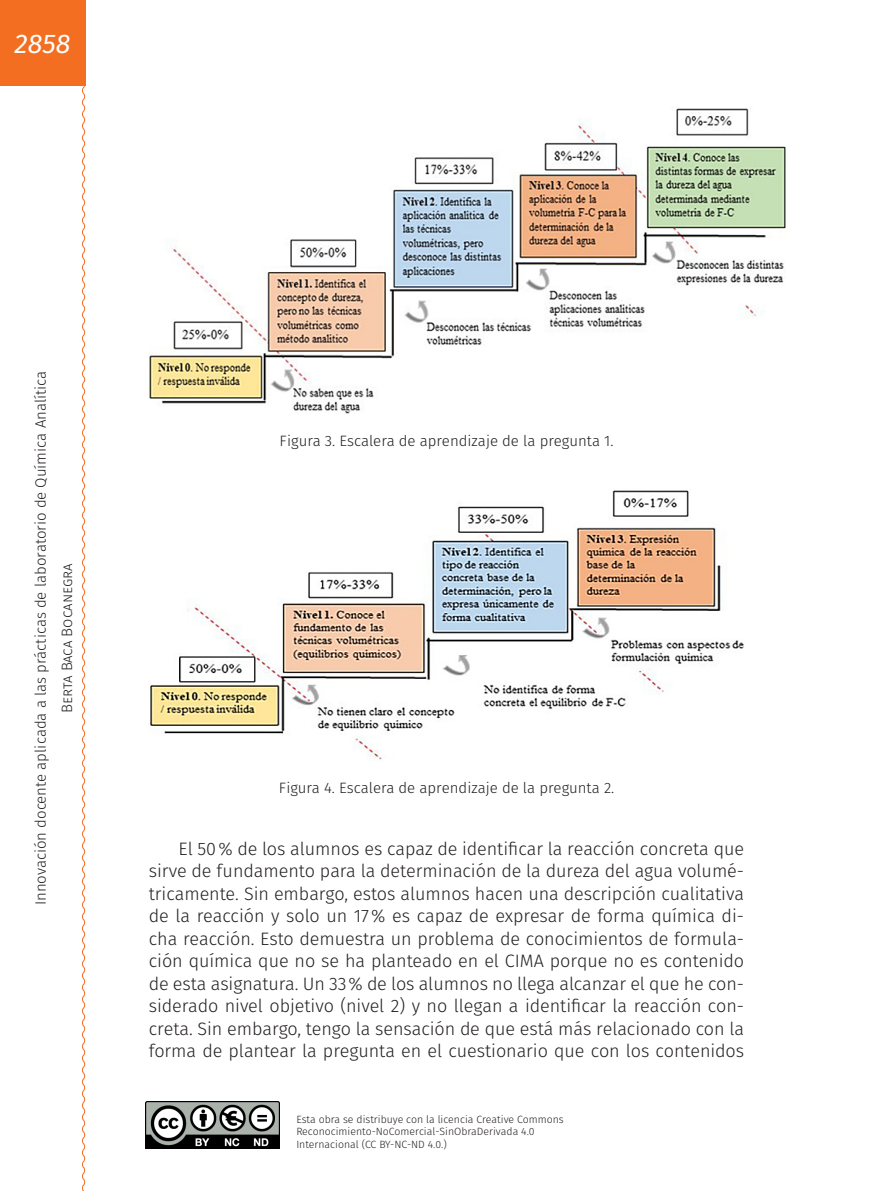
<style>
.page{position:relative;width:893px;height:1191px;background:#fff}
.page>*{position:absolute;margin:0;border:0;box-sizing:border-box;transform-origin:0 0}
.t1{font:italic 27px "Fira Sans";color:#fff}
._01_texto_normal_con{font:300 18px/22.5px "Fira Sans";letter-spacing:-.005em;color:#231f20;text-align:justify}
._95_Pies_de_fotos_ce{font:300 15px/26.5px "Fira Sans";color:#231f20;text-align:center}
.t2{font:300 10.5px/12.6px "Fira Sans";color:#231f20}
</style>
<div class="page">
<div style="left:0;top:0;width:85px;height:85px;background:#f36e21"></div>
<svg style="left:81px;top:81px;width:5px;height:1110px"></svg>
<img style="left:146px;top:1101px;width:133px;height:47px">
<img style="left:149px;top:108px;width:637px;height:306px">
<img style="left:150px;top:490px;width:594px;height:270px">
<h1 class="t1" style="left:15px;top:25px;width:57px">2858</h1>
<p class="_95_Pies_de_fotos_ce" style="left:27px;top:905px;width:536px;rotate:-90deg">Innovación docente aplicada a las prácticas de laboratorio de Química Analítica<br>Berta Baca Bocanegra</p>
<p class="_95_Pies_de_fotos_ce" style="left:279px;top:427px;width:336px">Figura 3. Escalera de aprendizaje de la pregunta 1.</p>
<p class="_95_Pies_de_fotos_ce" style="left:279px;top:774px;width:337px">Figura 4. Escalera de aprendizaje de la pregunta 2.</p>
<p class="_01_texto_normal_con" style="left:149px;top:837px;width:597px;text-indent:30px">El 50% de los alumnos es capaz de identificar la reacción concreta que sirve de fundamento para la determinación de la dureza del agua volumé&shy;tricamente. Sin embargo, estos alumnos hacen una descripción cualitativa de la reacción y solo un 17% es capaz de expresar de forma química di&shy;cha reacción. Esto demuestra un problema de conocimientos de formula&shy;ción química que no se ha planteado en el CIMA porque no es contenido de esta asignatura. Un 33% de los alumnos no llega alcanzar el que he con&shy;siderado nivel objetivo (nivel 2) y no llegan a identificar la reacción con&shy;creta. Sin embargo, tengo la sensación de que está más relacionado con la forma de plantear la pregunta en el cuestionario que con los contenidos</p>
<p class="t2" style="left:296px;top:1112px;width:269px">Esta obra se distribuye con la licencia Creative Commons<br>Reconocimiento-NoComercial-SinObraDerivada 4.0<br>Internacional (CC BY-NC-ND 4.0.)</p>
</div>
